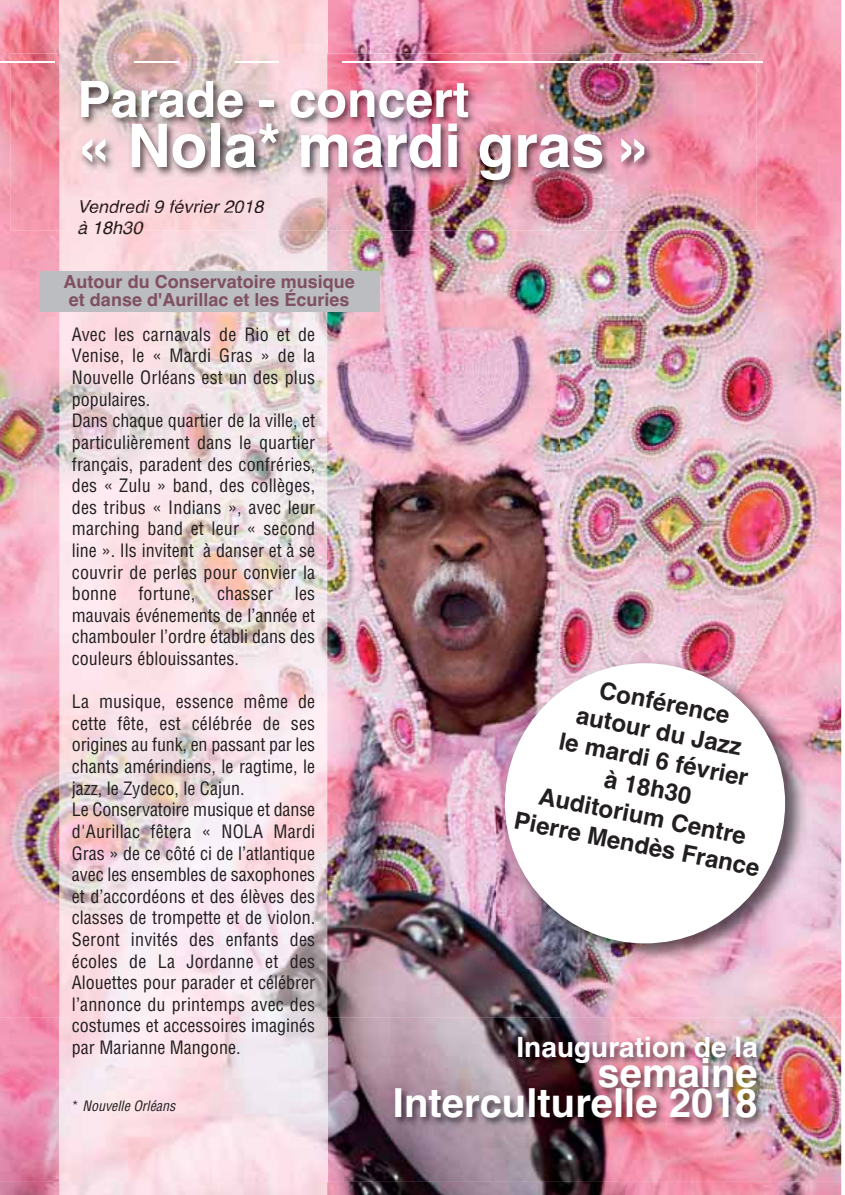
<style>
.page{position:relative;width:845px;height:1195px;background:#fff}
.page>*{position:absolute;margin:0;border:0;box-sizing:border-box;transform-origin:0 0}
.t1{font:700 60px "Helvetica";color:#fff}
.t2{font:700 50px "Helvetica";color:#fff}
.t3{font:700 40px/30px "Helvetica";color:#fff;text-align:right}
.t4{font:700 28px "Helvetica";color:#fff}
.t5{font:700 24px/28.8px "Helvetica";color:#231f20;text-align:center}
.t6{font:condensed 18px/21.6px "Helvetica";color:#231f20}
.t7{font:700 18px/18px "Helvetica";color:#805061}
.t8{font:italic 18px/21.6px "Helvetica";color:#231416}
.t9{font:italic condensed 14px "Helvetica";color:#231f20}
.s1{color:#231417}
.s2{color:#231517}
.s3{color:#231315}
.s4{color:#221012}
.s5{color:#221214}
.s6{color:#221416}
.s7{color:#221316}
.s8{color:#221417}
.s9{color:#221518}
.s10{color:#211518}
.s11{color:#231618}
.s12{color:#221215}
.s13{font-style:normal}
</style>
<div class="page">
<img style="left:0;top:1181px;width:60px;height:13px">
<img style="left:327px;top:1181px;width:513px;height:13px">
<img style="left:0;top:0;width:60px;height:1017px">
<img style="left:327px;top:230px;width:233px;height:787px">
<img style="left:560px;top:915px;width:280px;height:102px">
<img style="left:771px;top:0;width:69px;height:915px">
<img style="left:560px;top:210px;width:211px;height:443px">
<img style="left:701px;top:0;width:70px;height:210px">
<img style="left:327px;top:0;width:374px;height:54px">
<hr style="left:0;top:61px;width:55px;height:1px;background:#fff">
<hr style="left:342px;top:62px;width:420px;height:1px;background:#fff">
<img style="left:0;top:1017px;width:841px;height:164px">
<img style="left:60px;top:230px;width:267px;height:787px">
<img style="left:60px;top:1017px;width:267px;height:164px">
<img style="left:60px;top:0;width:267px;height:54px">
<img style="left:10px;top:54px;width:746px;height:176px">
<svg style="left:436px;top:61px;width:22px;height:1px"></svg>
<img style="left:342px;top:62px;width:414px;height:1px">
<img style="left:10px;top:61px;width:45px;height:1px">
<img style="left:135px;top:61px;width:43px;height:1px">
<img style="left:235px;top:61px;width:43px;height:1px">
<svg style="left:80px;top:200px;width:28px;height:13px"></svg>
<img style="left:110px;top:199px;width:10px;height:14px">
<svg style="left:119px;top:203px;width:16px;height:10px"></svg>
<img style="left:136px;top:199px;width:10px;height:14px">
<svg style="left:145px;top:200px;width:19px;height:13px"></svg>
<img style="left:175px;top:199px;width:9px;height:14px">
<svg style="left:170px;top:199px;width:6px;height:13px"></svg>
<svg style="left:185px;top:200px;width:79px;height:13px"></svg>
<svg style="left:78px;top:221px;width:9px;height:13px"></svg>
<svg style="left:96px;top:221px;width:47px;height:13px"></svg>
<div style="left:39px;top:271px;width:340px;height:40px;background:#bbbdc0"></div>
<img style="left:496px;top:653px;width:315px;height:315px">
<div style="left:504px;top:663px;width:280px;height:280px;background:#fff;border-radius:50%"></div>
<h2 class="t2" style="left:77px;top:81px;width:393px">Parade - concert</h2>
<h1 class="t1" style="left:77px;top:124px;width:578px">« Nola* mardi gras »</h1>
<p class="t8" style="left:77px;top:197px;width:188px"><span class="s1">V</span><span class="s2">en</span><span class="s1">d</span><span class="s2">r</span><span class="s1">e</span>di 9 f<span class="s3">é</span><span class="s4">v</span>r<span class="s5">i</span><span class="s6">er</span> <span class="s7">2</span><span class="s8">0</span><span class="s9">1</span><span class="s10">8 </span><span class="s1">à</span> <span class="s11">18h3</span><span class="s12">0</span></p>
<p class="t7" style="left:64px;top:274px;width:293px">Autour du Conservatoire musique et danse d'Aurillac et les Écuries</p>
<p class="t6" style="left:72px;top:325px;width:245px">Avec les carnavals de Rio et de<br>Venise, le « Mardi Gras » de la<br>Nouvelle Orléans est un des plus populaires.<br>Dans chaque quartier de la ville, et particulièrement dans le quartier français, paradent des confréries, des « Zulu » band, des collèges, des tribus « Indians », avec leur marching band et leur « second line ». Ils invitent à danser et à se couvrir de perles pour convier la bonne fortune, chasser les mauvais événements de l’année et chambouler l’ordre établi dans des couleurs éblouissantes.</p>
<p class="t6" style="left:72px;top:692px;width:245px">La musique, essence même de cette fête, est célébrée de ses origines au funk, en passant par les chants amérindiens, le ragtime, le jazz, le Zydeco, le Cajun.<br>Le Conservatoire musique et danse d'Aurillac fêtera « NOLA Mardi<br>Gras » de ce côté ci de l’atlantique avec les ensembles de saxophones et d’accordéons et des élèves des classes de trompette et de violon.<br>Seront invités des enfants des écoles de La Jordanne et des<br>Alouettes pour parader et célébrer l’annonce du printemps avec des costumes et accessoires imaginés par Marianne Mangone.</p>
<p class="t9" style="left:72px;top:1100px;width:105px"><span class="s13">*</span> Nouvelle Orléans</p>
<h3 class="t5" style="left:544px;top:667px;width:251px;rotate:11deg">Conférence<br>autour du Jazz<br>le mardi 6 février<br>à 18h30<br>Auditorium Centre<br>Pierre Mendès France</h3>
<h3 class="t4" style="left:516px;top:1036px;width:243px">Inauguration de la</h3>
<h3 class="t3" style="left:393px;top:1061px;width:366px">semaine<br>Interculturelle 2018</h3>
</div>
